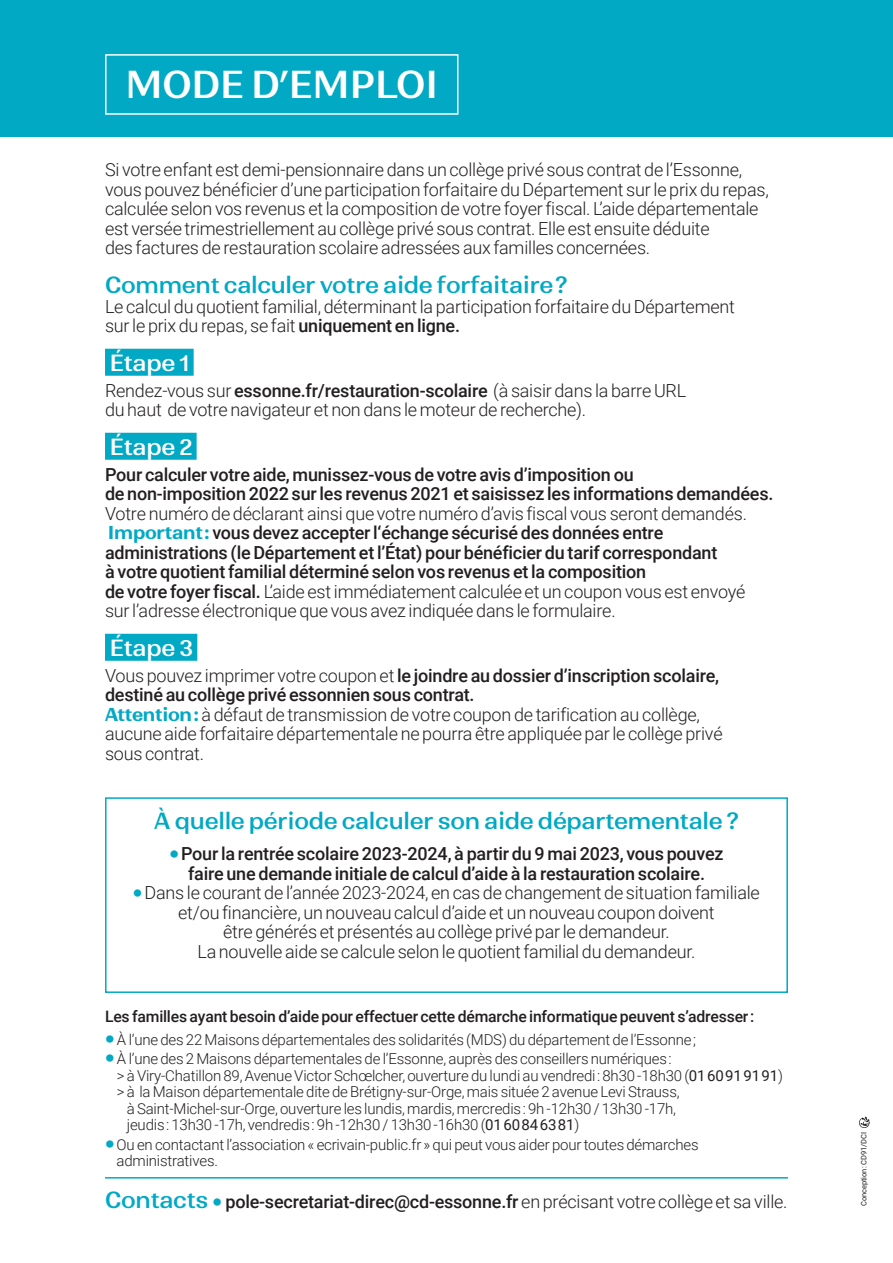
<style>
.page{position:relative;width:893px;height:1263px;background:#fff}
.page>*{position:absolute;margin:0;border:0;box-sizing:border-box;transform-origin:0 0}
.t1{font:700 37.5px "Ranade Variable";letter-spacing:-.015em;color:#fff}
.t2{font:700 22.5px "Ranade Variable";letter-spacing:-.015em;color:#01a9c4}
.t3{font:700 22.5px "Ranade Variable";letter-spacing:-.015em;color:#fff}
.t4{font:300 18px/19.5px "Roboto";letter-spacing:-.01em;color:#231f20}
.t5{font:500 18px/19.5px "Roboto";letter-spacing:-.01em;color:#231f20}
.t6{font:500 15.75px "Roboto";letter-spacing:-.01em;color:#231f20}
.t7{font:300 15px/16.5px "Roboto";letter-spacing:-.01em;color:#231f20}
.t8{font:7.5px "Roboto";letter-spacing:-.015em;color:#231f20}
.s1{font-weight:500}
.s2{font-weight:300}
.s3{font-family:"Ranade Variable";font-weight:700;color:#01a9c4}
.s4{font-family:"Ranade Variable";font-weight:700;font-size:22.5px;color:#01a9c4}
.s5{font-weight:400}
</style>
<div class="page">
<div style="left:0;top:0;width:893px;height:136px;background:#01a9c4"></div>
<hr style="left:105px;top:1177px;width:683px;height:1px;background:#01a9c4">
<div style="left:105px;top:349px;width:89px;height:27px;background:#01a9c4"></div>
<div style="left:105px;top:433px;width:92px;height:27px;background:#01a9c4"></div>
<div style="left:105px;top:634px;width:92px;height:27px;background:#01a9c4"></div>
<svg style="left:859px;top:1117px;width:11px;height:11px"></svg>
<div style="left:105px;top:797px;width:683px;height:196px;border:2px solid #01a9c4"></div>
<div style="left:105px;top:54px;width:353px;height:61px;border:2px solid #fff"></div>
<p class="t1" style="left:125px;top:60px;width:315px">MODE D’EMPLOI</p>
<p class="t4" style="left:105px;top:159px;width:665px">Si votre enfant est demi-pensionnaire dans un collège privé sous contrat de l’Essonne, vous pouvez bénéficier d’une participation forfaitaire du Département sur le prix du repas, calculée selon vos revenus et la composition de votre foyer fiscal. L’aide départementale est versée trimestriellement au collège privé sous contrat. Elle est ensuite déduite<br>des factures de restauration scolaire adressées aux familles concernées.</p>
<p class="t2" style="left:105px;top:271px;width:464px">Comment calculer votre aide forfaitaire?</p>
<p class="t4" style="left:105px;top:296px;width:631px">Le calcul du quotient familial, déterminant la participation forfaitaire du Département sur le prix du repas, se fait <span class="s1">uniquement en ligne.</span></p>
<p class="t3" style="left:109px;top:349px;width:82px">Étape 1</p>
<p class="t4" style="left:105px;top:380px;width:583px">Rendez-vous sur <span class="s1">essonne.fr/restauration-scolaire</span> (à saisir dans la barre URL du haut de votre navigateur et non dans le moteur de recherche).</p>
<p class="t3" style="left:109px;top:433px;width:85px">Étape 2</p>
<p class="t5" style="left:105px;top:464px;width:670px">Pour calculer votre aide, munissez-vous de votre avis d’imposition ou<br>de non-imposition 2022 sur les revenus 2021 et saisissez les informations demandées.<br><span class="s2">Votre numéro de déclarant ainsi que votre numéro d’avis fiscal vous seront demandés.</span></p>
<p class="t5" style="left:105px;top:522px;width:642px"><span class="s3">Important:</span> vous devez accepter l‘échange sécurisé des données entre administrations (le Département et l’État) pour bénéficier du tarif correspondant<br>à votre quotient familial déterminé selon vos revenus et la composition<br>de votre foyer fiscal. <span class="s2">L’aide est immédiatement calculée et un coupon vous est envoyé sur l’adresse électronique que vous avez indiquée dans le formulaire.</span></p>
<p class="t3" style="left:109px;top:634px;width:85px">Étape 3</p>
<p class="t5" style="left:105px;top:665px;width:616px"><span class="s2">Vous pouvez imprimer votre coupon et</span> le joindre au dossier d’inscription scolaire, destiné au collège privé essonnien sous contrat.</p>
<p class="t4" style="left:105px;top:704px;width:619px"><span class="s3">Attention:</span> à défaut de transmission de votre coupon de tarification au collège, aucune aide forfaitaire départementale ne pourra être appliquée par le collège privé sous contrat.</p>
<p class="t2" style="left:154px;top:806px;width:586px">À quelle période calculer son aide départementale ?</p>
<p class="t5" style="left:169px;top:843px;width:556px;text-align:center"><span class="s4">•</span>Pour la rentrée scolaire 2023-2024, à partir du 9 mai 2023, vous pouvez faire une demande initiale de calcul d’aide à la restauration scolaire.</p>
<p class="t4" style="left:133px;top:882px;width:628px;text-align:center"><span class="s4">•</span>Dans le courant de l’année 2023-2024, en cas de changement de situation familiale et/ou financière, un nouveau calcul d’aide et un nouveau coupon doivent<br>être générés et présentés au collège privé par le demandeur.<br>La nouvelle aide se calcule selon le quotient familial du demandeur.</p>
<p class="t6" style="left:105px;top:1006px;width:651px">Les familles ayant besoin d’aide pour effectuer cette démarche informatique peuvent s’adresser :</p>
<p class="t7" style="left:105px;top:1031px;width:592px"><span class="s4">•</span> À l’une des 22 Maisons départementales des solidarités (MDS) du département de l’Essonne ;</p>
<p class="t7" style="left:105px;top:1050px;width:568px"><span class="s4">•</span> À l’une des 2 Maisons départementales de l’Essonne, auprès des conseillers numériques :</p>
<p class="t7" style="left:117px;top:1067px;width:668px">&gt; à Viry-Chatillon 89, Avenue Victor Schœlcher, ouverture du lundi au vendredi : 8h30 -18h30 (<span class="s5">01 60 91 91 91</span>)</p>
<p class="t7" style="left:117px;top:1083px;width:564px">&gt; à la Maison départementale dite de Brétigny-sur-Orge, mais située 2 avenue Levi Strauss,</p>
<p class="t7" style="left:127px;top:1100px;width:551px">à Saint-Michel-sur-Orge, ouverture les lundis, mardis, mercredis : 9h -12h30 / 13h30 -17h,</p>
<p class="t7" style="left:127px;top:1116px;width:454px">jeudis : 13h30 -17h, vendredis : 9h -12h30 / 13h30 -16h30 (<span class="s5">01 60 84 63 81</span>)</p>
<p class="t7" style="left:117px;top:1136px;width:583px;text-indent:-12px"><span class="s4">•</span>Ou en contactant l’association « ecrivain-public.fr » qui peut vous aider pour toutes démarches administratives.</p>
<p class="t5" style="left:105px;top:1191px;width:684px"><span class="s4">Contacts •</span> pole-secretariat-direc@cd-essonne.fr <span class="s2">en précisant votre collège et sa ville.</span></p>
<p class="t8" style="left:859px;top:1206px;width:75px;rotate:-90deg">Conception : CD91/DCI</p>
</div>
